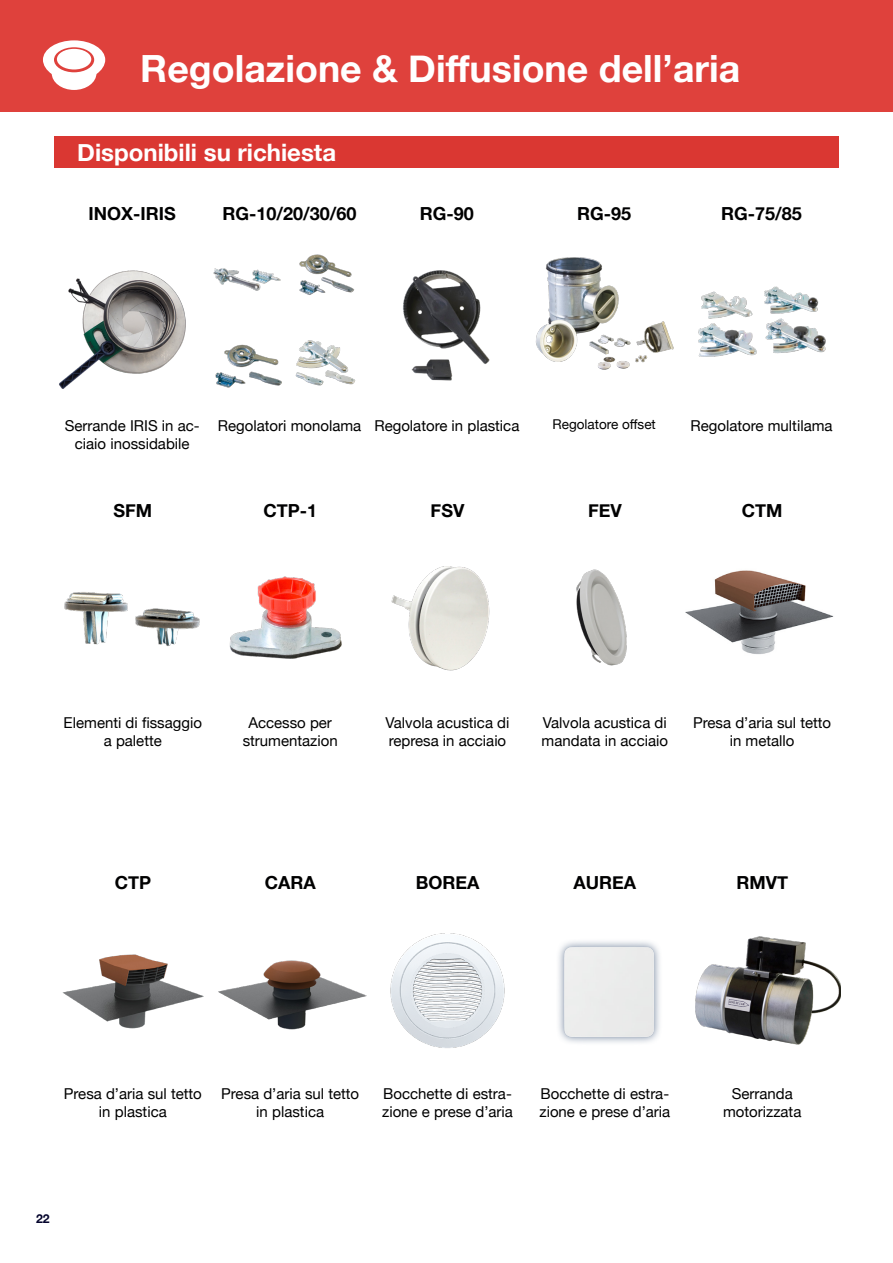
<style>
.page{position:relative;width:893px;height:1263px;background:#fff}
.page>*{position:absolute;margin:0;border:0;box-sizing:border-box;transform-origin:0 0}
.t1{font:700 37.5px "Helvetica Neue";color:#fff}
.t2{font:700 24px "Helvetica Neue";color:#fff}
.TITRE_PRODUIT{font:700 18px "Helvetica Neue";color:#000001}
.Texte_tableau{font:15px/18px "Helvetica Neue";color:#000001;text-align:center}
.Texte_tableau-2{font:13.5px "Helvetica Neue";color:#000001}
.t3{font:700 12.3px "Helvetica Neue";color:#04042c}
</style>
<div class="page">
<div style="left:0;top:0;width:893px;height:111px;background:#df413c"></div>
<svg style="left:43px;top:40px;width:62px;height:50px"></svg>
<div style="left:57px;top:49px;width:34px;height:20px;background:#fff;border-radius:50%"></div>
<div style="left:54px;top:136px;width:785px;height:32px;background:#da3732"></div>
<img style="left:62px;top:954px;width:142px;height:75px">
<img style="left:218px;top:960px;width:149px;height:70px">
<img style="left:390px;top:933px;width:451px;height:115px">
<img style="left:391px;top:566px;width:295px;height:105px">
<img style="left:686px;top:570px;width:148px;height:84px">
<img style="left:59px;top:254px;width:297px;height:135px">
<img style="left:403px;top:270px;width:87px;height:111px">
<img style="left:64px;top:576px;width:278px;height:83px">
<img style="left:535px;top:257px;width:139px;height:113px">
<img style="left:698px;top:286px;width:128px;height:71px">
<h1 class="t1" style="left:140px;top:39px;width:601px">Regolazione &amp; Diffusione dell’aria</h1>
<p class="t2" style="left:77px;top:133px;width:260px">Disponibili su richiesta</p>
<p class="TITRE_PRODUIT" style="left:89px;top:200px;width:89px">INOX-IRIS</p>
<p class="TITRE_PRODUIT" style="left:223px;top:200px;width:136px">RG-10/20/30/60</p>
<p class="TITRE_PRODUIT" style="left:420px;top:200px;width:55px">RG-90</p>
<p class="TITRE_PRODUIT" style="left:577px;top:200px;width:55px">RG-95</p>
<p class="TITRE_PRODUIT" style="left:721px;top:200px;width:82px">RG-75/85</p>
<p class="Texte_tableau" style="left:65px;top:417px;width:136px">Serrande IRIS in ac&shy;ciaio inossidabile</p>
<p class="Texte_tableau" style="left:218px;top:417px;width:145px">Regolatori monolama</p>
<p class="Texte_tableau" style="left:374px;top:417px;width:147px">Regolatore in plastica</p>
<p class="Texte_tableau-2" style="left:553px;top:415px;width:105px">Regolatore offset</p>
<p class="Texte_tableau" style="left:691px;top:417px;width:143px">Regolatore multilama</p>
<p class="TITRE_PRODUIT" style="left:113px;top:496px;width:40px">SFM</p>
<p class="TITRE_PRODUIT" style="left:263px;top:496px;width:55px">CTP-1</p>
<p class="TITRE_PRODUIT" style="left:431px;top:496px;width:35px">FSV</p>
<p class="TITRE_PRODUIT" style="left:588px;top:496px;width:35px">FEV</p>
<p class="TITRE_PRODUIT" style="left:742px;top:496px;width:42px">CTM</p>
<p class="Texte_tableau" style="left:64px;top:714px;width:140px">Elementi di fissaggio a palette</p>
<p class="Texte_tableau" style="left:243px;top:714px;width:97px">Accesso per strumentazion</p>
<p class="Texte_tableau" style="left:386px;top:714px;width:125px;text-align:left">Valvola acustica di represa in acciaio</p>
<p class="Texte_tableau" style="left:542px;top:714px;width:128px;text-align:left">Valvola acustica di mandata in acciaio</p>
<p class="Texte_tableau" style="left:693px;top:714px;width:140px">Presa d’aria sul tetto in metallo</p>
<p class="TITRE_PRODUIT" style="left:115px;top:868px;width:38px">CTP</p>
<p class="TITRE_PRODUIT" style="left:265px;top:868px;width:52px">CARA</p>
<p class="TITRE_PRODUIT" style="left:416px;top:868px;width:65px">BOREA</p>
<p class="TITRE_PRODUIT" style="left:574px;top:868px;width:64px">AUREA</p>
<p class="TITRE_PRODUIT" style="left:736px;top:868px;width:53px">RMVT</p>
<p class="Texte_tableau" style="left:64px;top:1086px;width:140px">Presa d’aria sul tetto in plastica</p>
<p class="Texte_tableau" style="left:221px;top:1086px;width:140px">Presa d’aria sul tetto in plastica</p>
<p class="Texte_tableau" style="left:382px;top:1086px;width:132px;text-align:left">Bocchette di estra&shy;zione e prese d’aria</p>
<p class="Texte_tableau" style="left:539px;top:1086px;width:132px;text-align:left">Bocchette di estra&shy;zione e prese d’aria</p>
<p class="Texte_tableau" style="left:723px;top:1086px;width:80px">Serranda motorizzata</p>
<p class="t3" style="left:36px;top:1209px;width:15px">22</p>
</div>
